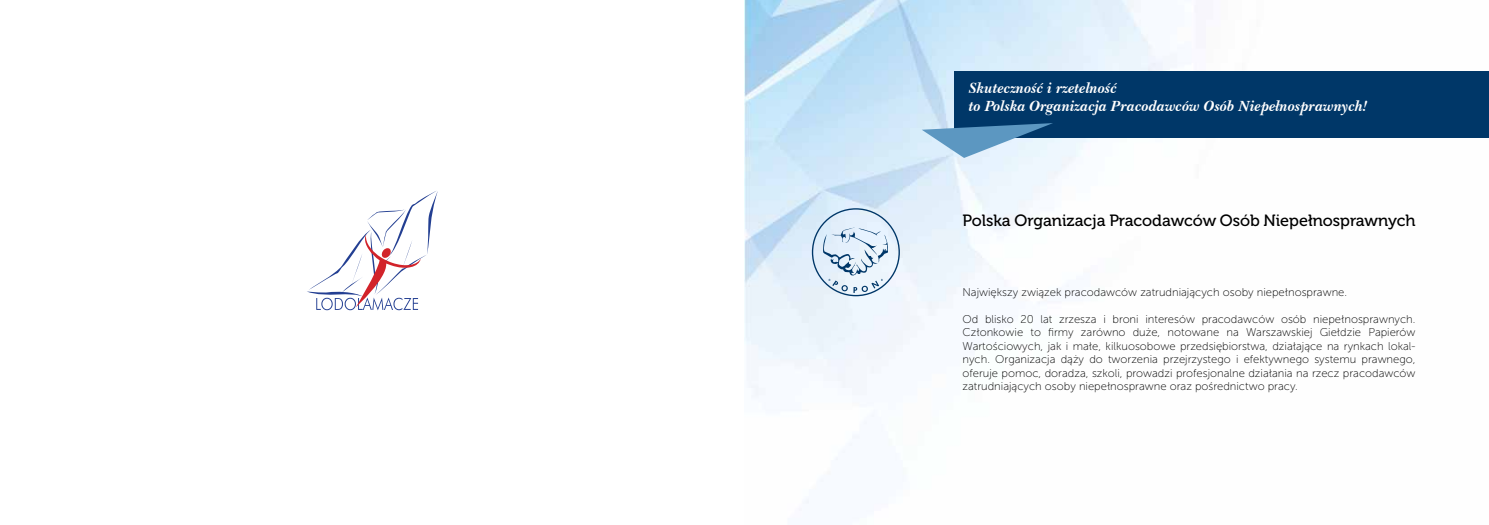
<style>
.page{position:relative;width:1489px;height:525px;background:#fff}
.page>*{position:absolute;margin:0;border:0;box-sizing:border-box;transform-origin:0 0}
.t1{font:16.25px "Museo 500";color:#000}
.t2{font:italic 700 15px/18px "Baskerville BT";letter-spacing:-.01em;color:#fff}
.t3{font:11.25px/13.5px "Museo Sans 100";color:#000;text-align:justify}
</style>
<div class="page">
<img style="left:744px;top:0;width:433px;height:504px">
<div style="left:954px;top:71px;width:534px;height:67px;background:#003768"></div>
<svg style="left:921px;top:123px;width:132px;height:35px;background:#8db4d1"></svg>
<svg style="left:811px;top:208px;width:88px;height:88px;background:#ccdcea"></svg>
<svg style="left:307px;top:191px;width:131px;height:119px"></svg>
<h2 class="t2" style="left:968px;top:79px;width:400px">Skuteczność i rzetelność<br>to Polska Organizacja Pracodawców Osób Niepełnosprawnych!</h2>
<h1 class="t1" style="left:962px;top:211px;width:454px">Polska Organizacja Pracodawców Osób Niepełnosprawnych</h1>
<p class="t3" style="left:962px;top:285px;width:386px">Największy związek pracodawców zatrudniających osoby niepełnosprawne.</p>
<p class="t3" style="left:962px;top:312px;width:454px">Od blisko 20 lat zrzesza i broni interesów pracodawców osób niepełnosprawnych.<br>Członkowie to firmy zarówno duże, notowane na Warszawskiej Giełdzie Papierów Wartościowych, jak i małe, kilkuosobowe przedsiębiorstwa, działające na rynkach lokal&shy;nych. Organizacja dąży do tworzenia przejrzystego i efektywnego systemu prawnego, oferuje pomoc, doradza, szkoli, prowadzi profesjonalne działania na rzecz pracodawców zatrudniających osoby niepełnosprawne oraz pośrednictwo pracy.</p>
</div>
